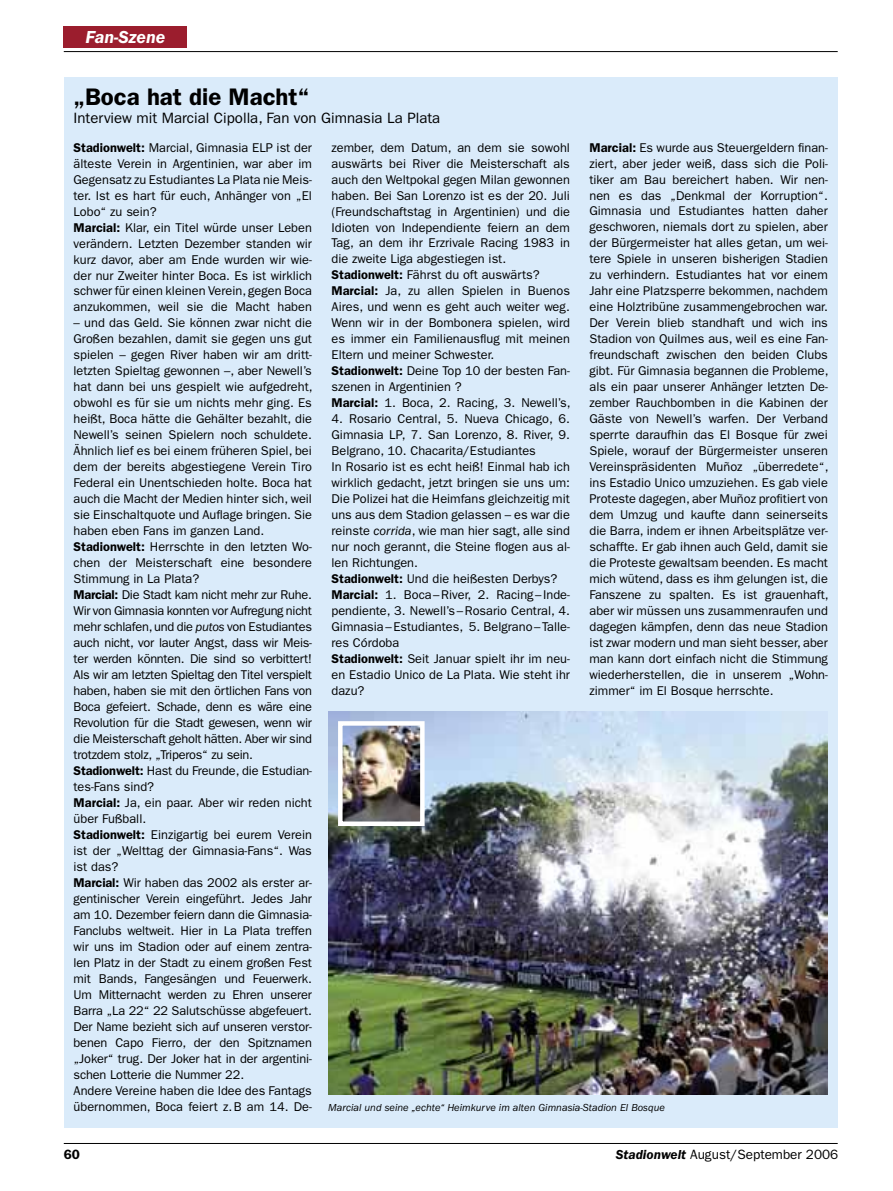
<style>
.page{position:relative;width:893px;height:1191px;background:#fff}
.page>*{position:absolute;margin:0;border:0;box-sizing:border-box;transform-origin:0 0}
.t1{font:600 24px "Franklin Gothic LT";color:#000}
.t2{font:italic 600 18px "Franklin Gothic LT";color:#fff}
.t3{font:15px "Franklin Gothic LT";color:#000}
.t4{font:13.5px "Franklin Gothic LT";color:#000}
.t5{font:600 13.5px "Franklin Gothic LT";color:#000}
.t6{font:12.75px/16px "Franklin Gothic LT";color:#000}
.t7{font:italic 10.5px "Franklin Gothic LT";color:#000}
.s1{font-weight:600}
.s2{font-style:italic}
.s3{font-weight:600;font-style:italic}
</style>
<div class="page">
<hr style="left:64px;top:51px;width:774px;height:1px;background:#000">
<hr style="left:64px;top:1143px;width:774px;height:1px;background:#000">
<div style="left:64px;top:26px;width:123px;height:21px;background:#9b1d2d"></div>
<div style="left:64px;top:77px;width:774px;height:1050px;background:#daebfa"></div>
<img style="left:328px;top:711px;width:500px;height:383px">
<img style="left:343px;top:726px;width:77px;height:95px">
<div style="left:338px;top:721px;width:87px;height:105px;border:4px solid #fff"></div>
<h2 class="t2" style="left:86px;top:27px;width:81px">Fan-Szene</h2>
<h1 class="t1" style="left:74px;top:82px;width:237px">„Boca hat die Macht“</h1>
<p class="t3" style="left:74px;top:109px;width:368px">Interview mit Marcial Cipolla, Fan von Gimnasia La Plata</p>
<p class="t6" style="left:74px;top:139px;width:240px"><span class="s1">Stadionwelt:</span> Marcial, Gimnasia ELP ist der älteste Verein in Argentinien, war aber im Gegensatz zu Estudiantes La Plata nie Meis&shy;ter. Ist es hart für euch, Anhänger von „El Lobo“ zu sein?<br><span class="s1">Marcial:</span> Klar, ein Titel würde unser Leben verändern. Letzten Dezember standen wir kurz davor, aber am Ende wurden wir wie&shy;der nur Zweiter hinter Boca. Es ist wirklich schwer für einen kleinen Verein, gegen Boca anzukommen, weil sie die Macht haben</p>
<p class="t6" style="left:74px;top:315px;width:241px">– und das Geld. Sie können zwar nicht die Großen bezahlen, damit sie gegen uns gut spielen – gegen River haben wir am dritt&shy;letzten Spieltag gewonnen –, aber Newell’s hat dann bei uns gespielt wie aufgedreht, obwohl es für sie um nichts mehr ging. Es heißt, Boca hätte die Gehälter bezahlt, die Newell’s seinen Spielern noch schuldete.<br>Ähnlich lief es bei einem früheren Spiel, bei dem der bereits abgestiegene Verein Tiro Federal ein Unentschieden holte. Boca hat auch die Macht der Medien hinter sich, weil sie Einschaltquote und Auflage bringen. Sie haben eben Fans im ganzen Land.<br><span class="s1">Stadionwelt:</span> Herrschte in den letzten Wo&shy;chen der Meisterschaft eine besondere Stimmung in La Plata?<br><span class="s1">Marcial:</span> Die Stadt kam nicht mehr zur Ruhe.<br>Wir von Gimnasia konnten vor Aufregung nicht mehr schlafen, und die <span class="s2">putos</span> von Estudiantes auch nicht, vor lauter Angst, dass wir Meis&shy;ter werden könnten. Die sind so verbittert!<br>Als wir am letzten Spieltag den Titel verspielt haben, haben sie mit den örtlichen Fans von Boca gefeiert. Schade, denn es wäre eine Revolution für die Stadt gewesen, wenn wir die Meisterschaft geholt hätten. Aber wir sind trotzdem stolz, „Triperos“ zu sein.<br><span class="s1">Stadionwelt:</span> Hast du Freunde, die Estudian&shy;tes-Fans sind?<br><span class="s1">Marcial:</span> Ja, ein paar. Aber wir reden nicht über Fußball.<br><span class="s1">Stadionwelt:</span> Einzigartig bei eurem Verein ist der „Welttag der Gimnasia-Fans“. Was ist das?<br><span class="s1">Marcial:</span> Wir haben das 2002 als erster ar&shy;gentinischer Verein eingeführt. Jedes Jahr am 10. Dezember feiern dann die Gimnasia-Fanclubs weltweit. Hier in La Plata treffen wir uns im Stadion oder auf einem zentra&shy;len Platz in der Stadt zu einem großen Fest mit Bands, Fangesängen und Feuerwerk.<br>Um Mitternacht werden zu Ehren unserer Barra „La 22“ 22 Salutschüsse abgefeuert.<br>Der Name bezieht sich auf unseren verstor&shy;benen Capo Fierro, der den Spitznamen „Joker“ trug. Der Joker hat in der argentini&shy;schen Lotterie die Nummer 22.<br>Andere Vereine haben die Idee des Fantags übernommen, Boca feiert z. B am 14. De-</p>
<p class="t6" style="left:332px;top:139px;width:241px">zember, dem Datum, an dem sie sowohl auswärts bei River die Meisterschaft als auch den Weltpokal gegen Milan gewonnen haben. Bei San Lorenzo ist es der 20. Juli (Freundschaftstag in Argentinien) und die Idioten von Independiente feiern an dem Tag, an dem ihr Erzrivale Racing 1983 in die zweite Liga abgestiegen ist.<br><span class="s1">Stadionwelt:</span> Fährst du oft auswärts?<br><span class="s1">Marcial:</span> Ja, zu allen Spielen in Buenos Aires, und wenn es geht auch weiter weg.<br>Wenn wir in der Bombonera spielen, wird es immer ein Familienausflug mit meinen Eltern und meiner Schwester.<br><span class="s1">Stadionwelt:</span> Deine Top 10 der besten Fan&shy;szenen in Argentinien ?<br><span class="s1">Marcial:</span> 1. Boca, 2. Racing, 3. Newell’s,</p>
<p class="t6" style="left:332px;top:411px;width:240px">4. Rosario Central, 5. Nueva Chicago, 6.<br>Gimnasia LP, 7. San Lorenzo, 8. River, 9.<br>Belgrano, 10. Chacarita/Estudiantes<br>In Rosario ist es echt heiß! Einmal hab ich wirklich gedacht, jetzt bringen sie uns um:<br>Die Polizei hat die Heimfans gleichzeitig mit uns aus dem Stadion gelassen – es war die reinste <span class="s2">corrida</span>, wie man hier sagt, alle sind nur noch gerannt, die Steine flogen aus al&shy;len Richtungen.<br><span class="s1">Stadionwelt:</span> Und die heißesten Derbys?<br><span class="s1">Marcial:</span> 1. Boca – River, 2. Racing – Inde&shy;pendiente, 3. Newell’s – Rosario Central, 4.<br>Gimnasia – Estudiantes, 5. Belgrano – Talle&shy;res Córdoba<br><span class="s1">Stadionwelt:</span> Seit Januar spielt ihr im neu&shy;en Estadio Unico de La Plata. Wie steht ihr dazu?</p>
<p class="t6" style="left:589px;top:139px;width:241px;text-align:justify"><span class="s1">Marcial:</span> Es wurde aus Steuergeldern finan&shy;ziert, aber jeder weiß, dass sich die Poli&shy;tiker am Bau bereichert haben. Wir nen&shy;nen es das „Denkmal der Korruption“.<br>Gimnasia und Estudiantes hatten daher geschworen, niemals dort zu spielen, aber der Bürgermeister hat alles getan, um wei&shy;tere Spiele in unseren bisherigen Stadien zu verhindern. Estudiantes hat vor einem Jahr eine Platzsperre bekommen, nachdem eine Holztribüne zusammengebrochen war.<br>Der Verein blieb standhaft und wich ins Stadion von Quilmes aus, weil es eine Fan&shy;freundschaft zwischen den beiden Clubs gibt. Für Gimnasia begannen die Probleme, als ein paar unserer Anhänger letzten De&shy;zember Rauchbomben in die Kabinen der Gäste von Newell’s warfen. Der Verband sperrte daraufhin das El Bosque für zwei Spiele, worauf der Bürgermeister unseren Vereinspräsidenten Muñoz „überredete“, ins Estadio Unico umzuziehen. Es gab viele Proteste dagegen, aber Muñoz profitiert von dem Umzug und kaufte dann seinerseits die Barra, indem er ihnen Arbeitsplätze ver&shy;schaffte. Er gab ihnen auch Geld, damit sie die Proteste gewaltsam beenden. Es macht mich wütend, dass es ihm gelungen ist, die Fanszene zu spalten. Es ist grauenhaft, aber wir müssen uns zusammenraufen und dagegen kämpfen, denn das neue Stadion ist zwar modern und man sieht besser, aber man kann dort einfach nicht die Stimmung wiederherstellen, die in unserem „Wohn&shy;zimmer“ im El Bosque herrschte.</p>
<p class="t7" style="left:328px;top:1102px;width:338px">Marcial und seine „echte“ Heimkurve im alten Gimnasia-Stadion El Bosque</p>
<p class="t5" style="left:64px;top:1146px;width:18px">60</p>
<p class="t4" style="left:616px;top:1146px;width:224px"><span class="s3">Stadionwelt</span> August/September 2006</p>
</div>
